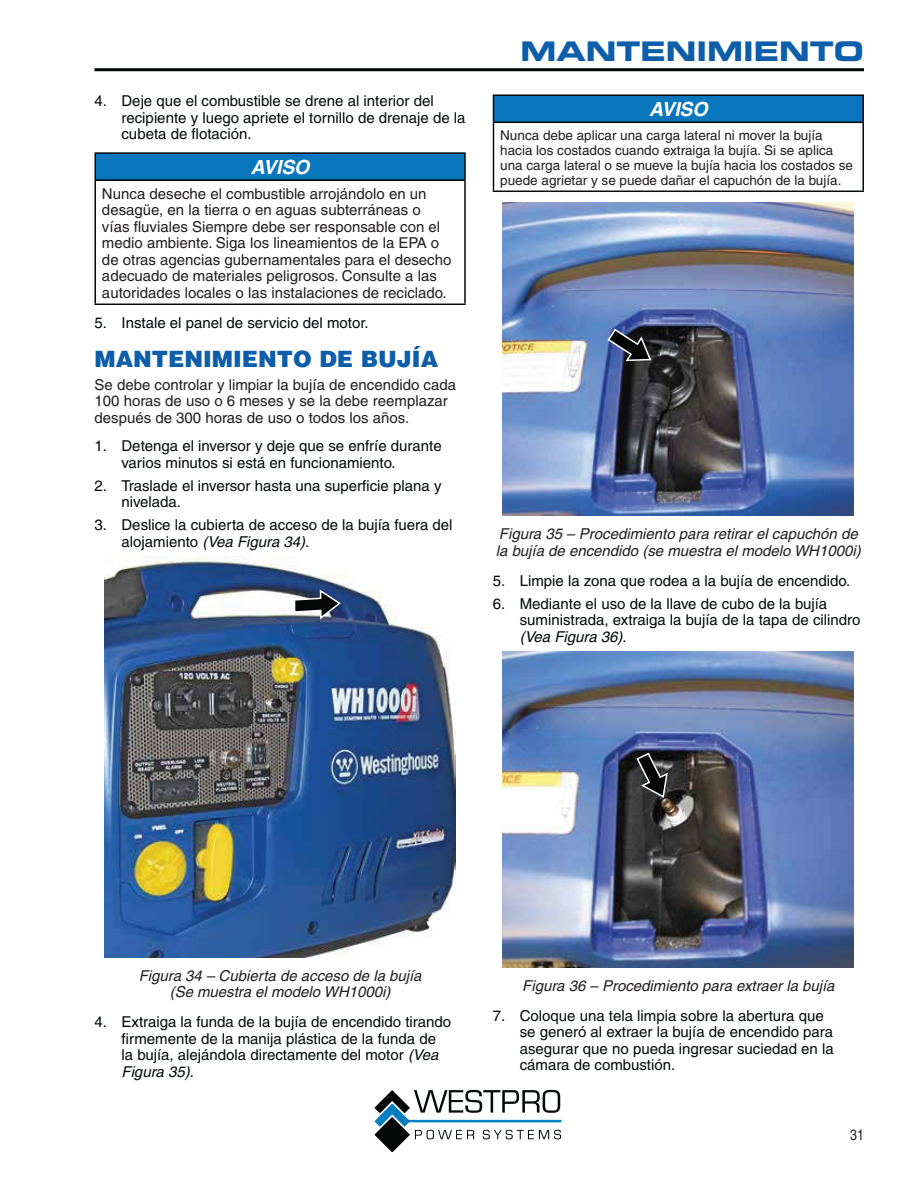
<style>
.page{position:relative;width:918px;height:1188px;background:#fff}
.page>*{position:absolute;margin:0;border:0;box-sizing:border-box;transform-origin:0 0}
.t1{font:27px "Eurostile Bold Extended Two";color:#0d5eaa}
.t2{font:900 22.5px "Helvetica";color:#0d5eaa}
.t3{font:italic 700 19.5px "Helvetica";letter-spacing:-.005em;color:#fff}
.t4{font:15px/16.5px "Helvetica";color:#040809}
.t5{font:15px/16.5px "Helvetica";color:#211d1e}
.t6{font:italic 15px/16.5px "Helvetica";color:#211d1e;text-align:center}
.t7{font:condensed 15px "Helvetica";color:#211d1e}
.t8{font:13.5px/15px "Helvetica";color:#211d1e}
.s1{font-style:italic}
</style>
<div class="page">
<svg style="left:374px;top:1089px;width:187px;height:64px"></svg>
<hr style="left:408px;top:1120px;width:153px;height:2px;background:#057dc2">
<hr style="left:94px;top:68px;width:770px;height:3px;background:#040809">
<div style="left:95px;top:153px;width:370px;height:27px;background:#0976bd"></div>
<hr style="left:94px;top:152px;width:372px;height:2px;background:#040809">
<hr style="left:94px;top:154px;width:2px;height:25px;background:#040809">
<hr style="left:464px;top:154px;width:2px;height:25px;background:#040809">
<hr style="left:94px;top:179px;width:372px;height:2px;background:#040809">
<hr style="left:94px;top:181px;width:2px;height:123px;background:#040809">
<hr style="left:464px;top:181px;width:2px;height:123px;background:#040809">
<hr style="left:94px;top:304px;width:372px;height:1px;background:#040809">
<img style="left:105px;top:557px;width:351px;height:401px">
<svg style="left:293px;top:588px;width:49px;height:32px"></svg>
<div style="left:493px;top:95px;width:370px;height:27px;background:#0976bd"></div>
<hr style="left:493px;top:94px;width:371px;height:2px;background:#040809">
<svg style="left:493px;top:96px;width:1px;height:26px"></svg>
<hr style="left:862px;top:96px;width:2px;height:26px;background:#040809">
<hr style="left:493px;top:122px;width:371px;height:1px;background:#040809">
<hr style="left:493px;top:123px;width:1px;height:68px;background:#040809">
<hr style="left:862px;top:123px;width:2px;height:68px;background:#040809">
<hr style="left:493px;top:191px;width:371px;height:1px;background:#040809">
<img style="left:503px;top:202px;width:351px;height:314px">
<svg style="left:607px;top:328px;width:45px;height:34px"></svg>
<img style="left:503px;top:652px;width:351px;height:315px">
<svg style="left:635px;top:752px;width:34px;height:47px"></svg>
<p class="t4" style="left:121px;top:94px;width:346px;text-indent:-27px">4. Deje que el combustible se drene al interior del recipiente y luego apriete el tornillo de drenaje de la cubeta de flotación.</p>
<h3 class="t3" style="left:251px;top:160px;width:60px">AVISO</h3>
<p class="t5" style="left:102px;top:186px;width:351px">Nunca deseche el combustible arrojándolo en un desagüe, en la tierra o en aguas subterráneas o vías fluviales Siempre debe ser responsable con el medio ambiente. Siga los lineamientos de la EPA o de otras agencias gubernamentales para el desecho adecuado de materiales peligrosos. Consulte a las autoridades locales o las instalaciones de reciclado.</p>
<p class="t4" style="left:94px;top:316px;width:276px">5. Instale el panel de servicio del motor.</p>
<h2 class="t2" style="left:94px;top:351px;width:345px">MANTENIMIENTO DE BUJÍA</h2>
<p class="t5" style="left:94px;top:378px;width:363px">Se debe controlar y limpiar la bujía de encendido cada<br>100 horas de uso o 6 meses y se la debe reemplazar después de 300 horas de uso o todos los años.</p>
<p class="t4" style="left:121px;top:439px;width:322px;text-indent:-27px">1. Detenga el inversor y deje que se enfríe durante varios minutos si está en funcionamiento.</p>
<p class="t4" style="left:121px;top:479px;width:322px;text-indent:-27px">2. Traslade el inversor hasta una superficie plana y nivelada.</p>
<p class="t4" style="left:121px;top:518px;width:333px;text-indent:-27px">3. Deslice la cubierta de acceso de la bujía fuera del alojamiento <span class="s1">(Vea Figura 34)</span>.</p>
<h1 class="t1" style="left:521px;top:42px;width:345px">MANTENIMIENTO</h1>
<h3 class="t3" style="left:649px;top:102px;width:60px">AVISO</h3>
<p class="t8" style="left:500px;top:129px;width:354px">Nunca debe aplicar una carga lateral ni mover la bujía hacia los costados cuando extraiga la bujía. Si se aplica una carga lateral o se mueve la bujía hacia los costados se puede agrietar y se puede dañar el capuchón de la bujía.</p>
<p class="t6" style="left:496px;top:527px;width:366px;text-align:left">Figura 35 – Procedimiento para retirar el capuchón de la bujía de encendido (se muestra el modelo WH1000i)</p>
<p class="t4" style="left:493px;top:574px;width:359px">5. Limpie la zona que rodea a la bujía de encendido.</p>
<p class="t4" style="left:520px;top:596px;width:342px;text-indent:-27px">6. Mediante el uso de la llave de cubo de la bujía suministrada, extraiga la bujía de la tapa de cilindro <span class="s1">(Vea Figura 36)</span>.</p>
<p class="t6" style="left:139px;top:969px;width:284px">Figura 34 – Cubierta de acceso de la bujía (Se muestra el modelo WH1000i)</p>
<p class="t4" style="left:122px;top:1015px;width:331px;text-indent:-27px">4. Extraiga la funda de la bujía de encendido tirando firmemente de la manija plástica de la funda de la bujía, alejándola directamente del motor <span class="s1">(Vea Figura 35)</span>.</p>
<p class="t6" style="left:522px;top:978px;width:314px">Figura 36 – Procedimiento para extraer la bujía</p>
<p class="t4" style="left:520px;top:1008px;width:316px;text-indent:-27px">7. Coloque una tela limpia sobre la abertura que se generó al extraer la bujía de encendido para asegurar que no pueda ingresar suciedad en la cámara de combustión.</p>
<p class="t7" style="left:850px;top:1129px;width:15px">31</p>
</div>
